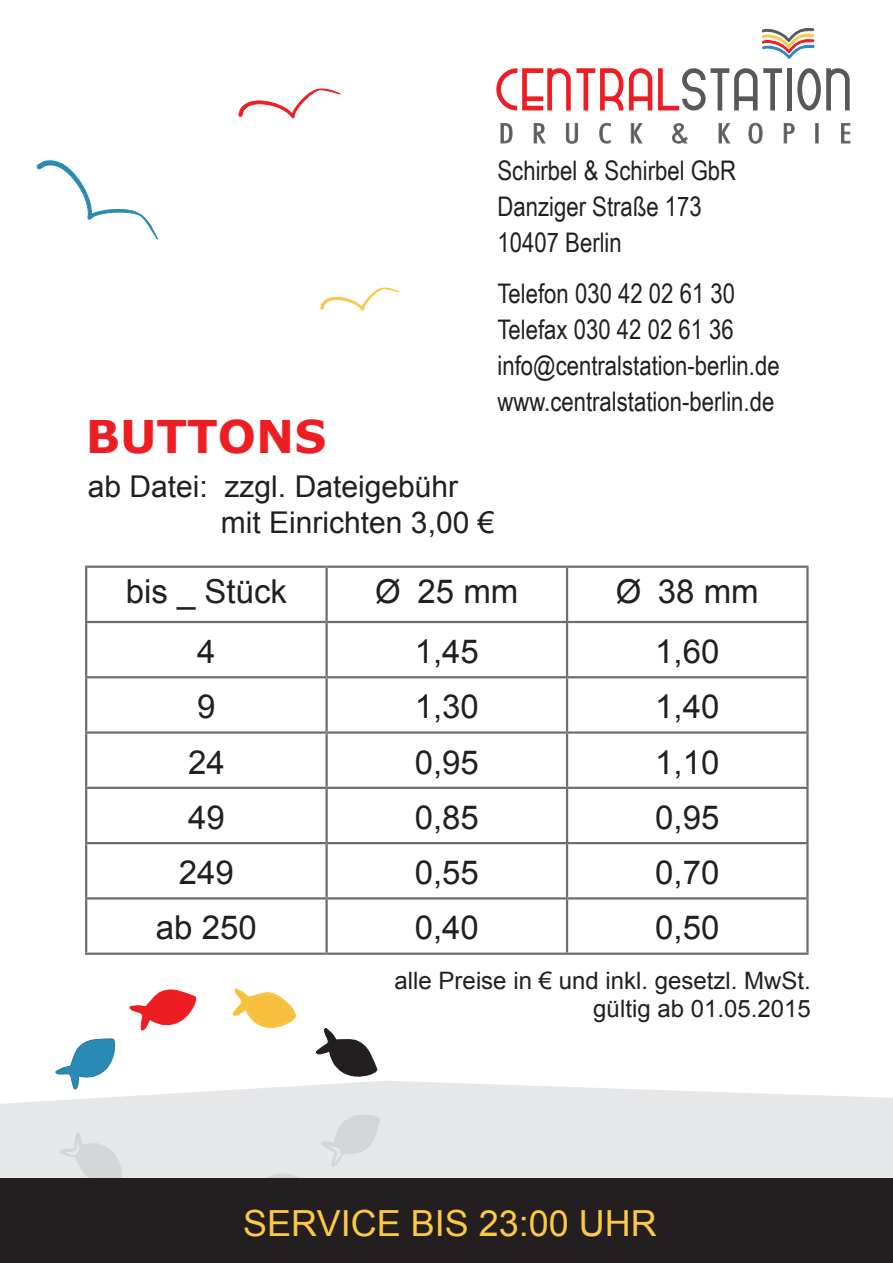
<style>
.page{position:relative;width:893px;height:1263px;background:#fff}
.page>*{position:absolute;margin:0;border:0;box-sizing:border-box;transform-origin:0 0}
.t1{font:52.8px "Dekthusian";color:#ee1d23}
.t2{font:700 45px "Verdana";color:#ee1d23}
.t3{font:36px "Arial";color:#fec842}
.t4{font:33px "Arial";color:#231f20}
.t5{font:30px/36px "Arial";color:#231f20}
.t6{font:27px/36px "Arial Narrow";color:#231f20}
.t7{font:24px/28.8px "Arial";color:#231f20;text-align:right}
.s1{color:#57585a}
</style>
<div class="page">
<svg style="left:0;top:1081px;width:893px;height:97px;background:#e8e9eb"></svg>
<hr style="left:85px;top:566px;width:242px;height:2px;background:#6c6d70">
<hr style="left:85px;top:568px;width:2px;height:53px;background:#6c6d70">
<hr style="left:327px;top:566px;width:240px;height:2px;background:#6c6d70">
<hr style="left:325px;top:568px;width:3px;height:53px;background:#6c6d70">
<hr style="left:567px;top:566px;width:242px;height:2px;background:#6c6d70">
<hr style="left:566px;top:568px;width:2px;height:53px;background:#6c6d70">
<hr style="left:806px;top:568px;width:3px;height:53px;background:#6c6d70">
<hr style="left:85px;top:621px;width:242px;height:2px;background:#6c6d70">
<hr style="left:85px;top:623px;width:2px;height:53px;background:#6c6d70">
<hr style="left:327px;top:621px;width:240px;height:2px;background:#6c6d70">
<hr style="left:325px;top:623px;width:3px;height:53px;background:#6c6d70">
<hr style="left:567px;top:621px;width:242px;height:2px;background:#6c6d70">
<hr style="left:566px;top:623px;width:2px;height:53px;background:#6c6d70">
<hr style="left:806px;top:623px;width:3px;height:53px;background:#6c6d70">
<hr style="left:85px;top:676px;width:242px;height:2px;background:#6c6d70">
<hr style="left:85px;top:678px;width:2px;height:53px;background:#6c6d70">
<hr style="left:327px;top:676px;width:240px;height:2px;background:#6c6d70">
<hr style="left:325px;top:678px;width:3px;height:53px;background:#6c6d70">
<hr style="left:567px;top:676px;width:242px;height:2px;background:#6c6d70">
<hr style="left:566px;top:678px;width:2px;height:53px;background:#6c6d70">
<hr style="left:806px;top:678px;width:3px;height:53px;background:#6c6d70">
<hr style="left:85px;top:731px;width:242px;height:3px;background:#6c6d70">
<hr style="left:85px;top:734px;width:2px;height:53px;background:#6c6d70">
<hr style="left:327px;top:731px;width:240px;height:3px;background:#6c6d70">
<hr style="left:325px;top:734px;width:3px;height:53px;background:#6c6d70">
<hr style="left:567px;top:731px;width:242px;height:3px;background:#6c6d70">
<hr style="left:566px;top:734px;width:2px;height:53px;background:#6c6d70">
<hr style="left:806px;top:734px;width:3px;height:53px;background:#6c6d70">
<hr style="left:85px;top:787px;width:242px;height:2px;background:#6c6d70">
<hr style="left:85px;top:789px;width:2px;height:53px;background:#6c6d70">
<hr style="left:327px;top:787px;width:240px;height:2px;background:#6c6d70">
<hr style="left:325px;top:789px;width:3px;height:53px;background:#6c6d70">
<hr style="left:567px;top:787px;width:242px;height:2px;background:#6c6d70">
<hr style="left:566px;top:789px;width:2px;height:53px;background:#6c6d70">
<hr style="left:806px;top:789px;width:3px;height:53px;background:#6c6d70">
<hr style="left:85px;top:842px;width:242px;height:2px;background:#6c6d70">
<hr style="left:85px;top:844px;width:2px;height:53px;background:#6c6d70">
<hr style="left:327px;top:842px;width:240px;height:2px;background:#6c6d70">
<hr style="left:325px;top:844px;width:3px;height:53px;background:#6c6d70">
<hr style="left:567px;top:842px;width:242px;height:2px;background:#6c6d70">
<hr style="left:566px;top:844px;width:2px;height:53px;background:#6c6d70">
<hr style="left:806px;top:844px;width:3px;height:53px;background:#6c6d70">
<hr style="left:85px;top:897px;width:242px;height:2px;background:#6c6d70">
<hr style="left:85px;top:899px;width:2px;height:53px;background:#6c6d70">
<hr style="left:327px;top:897px;width:240px;height:2px;background:#6c6d70">
<hr style="left:325px;top:899px;width:3px;height:53px;background:#6c6d70">
<hr style="left:567px;top:897px;width:242px;height:2px;background:#6c6d70">
<hr style="left:566px;top:899px;width:2px;height:53px;background:#6c6d70">
<hr style="left:806px;top:899px;width:3px;height:53px;background:#6c6d70">
<hr style="left:85px;top:952px;width:242px;height:3px;background:#6c6d70">
<hr style="left:327px;top:952px;width:240px;height:3px;background:#6c6d70">
<hr style="left:567px;top:952px;width:242px;height:3px;background:#6c6d70">
<svg style="left:47px;top:1083px;width:351px;height:95px;background:#e7e8ea"></svg>
<svg style="left:55px;top:989px;width:143px;height:101px"></svg>
<svg style="left:233px;top:988px;width:64px;height:40px"></svg>
<svg style="left:316px;top:1028px;width:63px;height:63px"></svg>
<svg style="left:60px;top:1132px;width:69px;height:46px;background:#dedfe1"></svg>
<svg style="left:242px;top:1160px;width:64px;height:18px"></svg>
<svg style="left:321px;top:1100px;width:60px;height:67px;background:#dfe0e2"></svg>
<div style="left:0;top:1178px;width:893px;height:85px;background:#231f20"></div>
<svg style="left:501px;top:123px;width:349px;height:21px"></svg>
<svg style="left:762px;top:28px;width:52px;height:31px"></svg>
<svg style="left:37px;top:160px;width:121px;height:80px"></svg>
<svg style="left:238px;top:88px;width:102px;height:31px"></svg>
<svg style="left:320px;top:287px;width:79px;height:24px"></svg>
<h1 class="t1" style="left:496px;top:61px;width:360px">CENTRAL<span class="s1">STATION</span></h1>
<h2 class="t2" style="left:86px;top:404px;width:242px">BUTTONS</h2>
<p class="t6" style="left:497px;top:151px;width:240px">Schirbel &amp; Schirbel GbR<br>Danziger Straße 173<br>10407 Berlin</p>
<p class="t6" style="left:497px;top:274px;width:284px">Telefon 030 42 02 61 30<br>Telefax 030 42 02 61 36 info@centralstation-berlin.de www.centralstation-berlin.de</p>
<p class="t5" style="left:221px;top:468px;width:275px;text-indent:-133px">ab Datei: zzgl. Dateigebühr mit Einrichten 3,00 €</p>
<p class="t4" style="left:126px;top:569px;width:163px">bis _ Stück</p>
<p class="t4" style="left:375px;top:569px;width:145px">Ø 25 mm</p>
<p class="t4" style="left:616px;top:569px;width:145px">Ø 38 mm</p>
<p class="t4" style="left:197px;top:630px;width:20px">4</p>
<p class="t4" style="left:415px;top:630px;width:66px">1,45</p>
<p class="t4" style="left:655px;top:630px;width:66px">1,60</p>
<p class="t4" style="left:197px;top:685px;width:20px">9</p>
<p class="t4" style="left:415px;top:685px;width:66px">1,30</p>
<p class="t4" style="left:655px;top:685px;width:66px">1,40</p>
<p class="t4" style="left:188px;top:740px;width:38px">24</p>
<p class="t4" style="left:415px;top:740px;width:66px">0,95</p>
<p class="t4" style="left:655px;top:740px;width:66px">1,10</p>
<p class="t4" style="left:188px;top:796px;width:38px">49</p>
<p class="t4" style="left:415px;top:796px;width:66px">0,85</p>
<p class="t4" style="left:655px;top:796px;width:66px">0,95</p>
<p class="t4" style="left:179px;top:851px;width:57px">249</p>
<p class="t4" style="left:415px;top:851px;width:66px">0,55</p>
<p class="t4" style="left:655px;top:851px;width:66px">0,70</p>
<p class="t4" style="left:156px;top:906px;width:102px">ab 250</p>
<p class="t4" style="left:415px;top:906px;width:66px">0,40</p>
<p class="t4" style="left:655px;top:906px;width:66px">0,50</p>
<p class="t7" style="left:395px;top:966px;width:418px">alle Preise in € und inkl. gesetzl. MwSt. gültig ab 01.05.2015</p>
<h3 class="t3" style="left:243px;top:1200px;width:415px">SERVICE BIS 23:00 UHR</h3>
</div>
